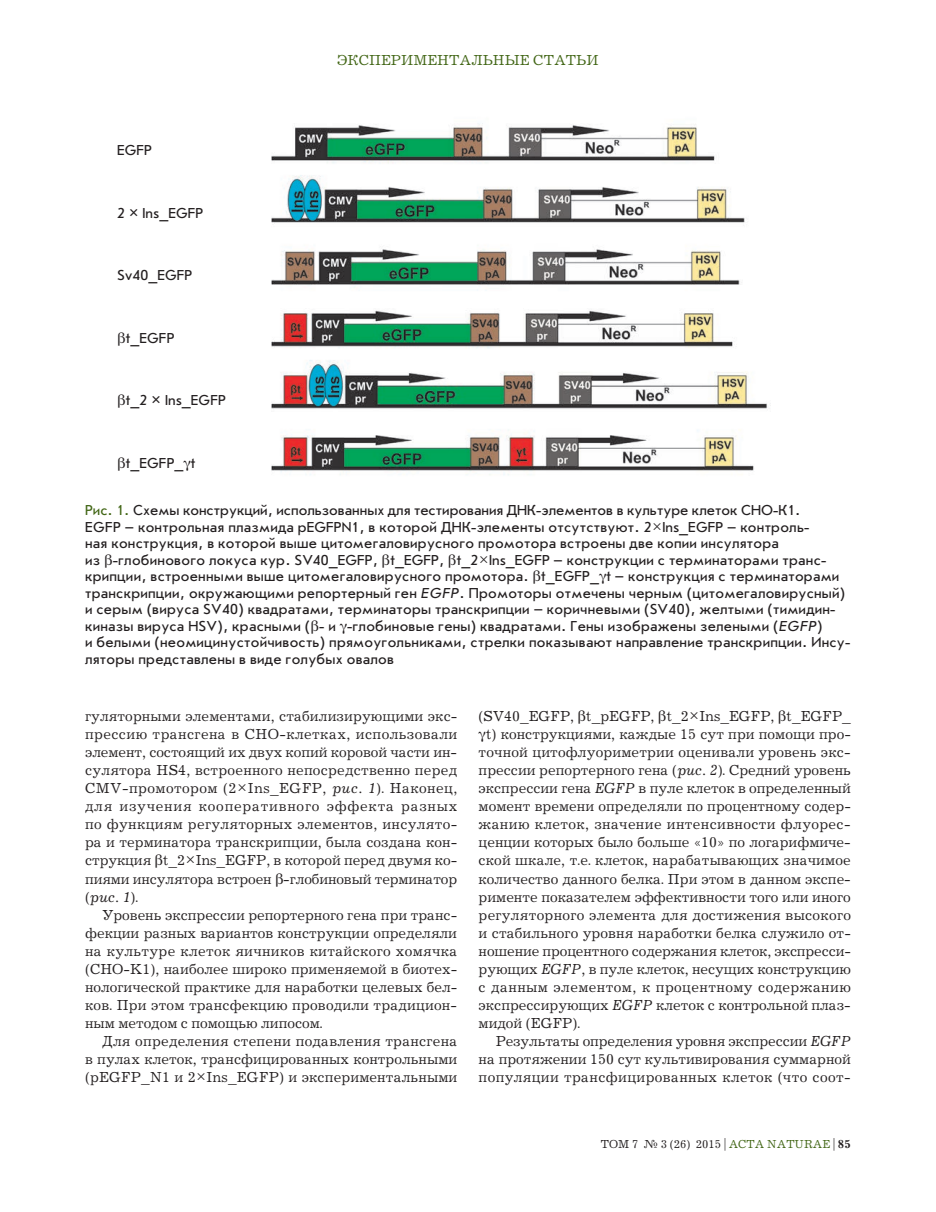
<style>
.page{position:relative;width:936px;height:1212px;background:#fff}
.page>*{position:absolute;margin:0;border:0;box-sizing:border-box;transform-origin:0 0}
.t1{font:15px/18px "Journal C";color:#231f20;text-align:justify}
.t2{font:15px/16.5px "Journal Sans C";letter-spacing:.015em;color:#231f20}
.t3{font:15px "Journal C";color:#426616}
.t4{font:12px "Journal C";color:#231f20}
.s1{font-family:"Newton C Pro";font-weight:700}
.s2{font-family:"Newton C Pro"}
.s3{color:#426616}
.s4{font-style:italic}
.s5{font-weight:700}
</style>
<div class="page">
<img style="left:271px;top:123px;width:499px;height:352px">
<p class="t2" style="left:117px;top:142px;width:37px">EGFP</p>
<p class="t2" style="left:117px;top:205px;width:88px">2 <span class="s1">×</span> Ins_EGFP</p>
<p class="t2" style="left:117px;top:267px;width:77px">Sv40_EGFP</p>
<p class="t2" style="left:117px;top:330px;width:59px"><span class="s2">β</span>t_EGFP</p>
<p class="t2" style="left:117px;top:392px;width:110px"><span class="s2">β</span>t_2 <span class="s1">×</span> Ins_EGFP</p>
<p class="t2" style="left:117px;top:455px;width:80px"><span class="s2">β</span>t_EGFP_<span class="s2">γ</span>t</p>
<p class="t3" style="left:337px;top:52px;width:263px">ЭКСПЕРИМЕНТАЛЬНЫЕ СТАТЬИ</p>
<p class="t2" style="left:85px;top:502px;width:766px"><span class="s3">Рис. 1.</span> Схемы конструкций, использованных для тестирования ДНК-элементов в культуре клеток СНО-К1.<br>EGFP – контрольная плазмида pEGFPN1, в которой ДНК-элементы отсутствуют. 2<span class="s2">×</span>Ins_EGFP – контроль-<br>ная конструкция, в которой выше цитомегаловирусного промотора встроены две копии инсулятора<br>из <span class="s2">β</span>-глобинового локуса кур. SV40_EGFP, <span class="s2">β</span>t_EGFP, <span class="s2">β</span>t_2<span class="s2">×</span>Ins_EGFP – конструкции с терминаторами транс&shy;крипции, встроенными выше цитомегаловирусного промотора. <span class="s2">β</span>t_EGFP_<span class="s2">γ</span>t – конструкция с терминаторами транскрипции, окружающими репортерный ген <span class="s4">EGFP</span>. Промоторы отмечены черным (цитомегаловирусный) и серым (вируса SV40) квадратами, терминаторы транскрипции – коричневыми (SV40), желтыми (тимидин&shy;киназы вируса HSV), красными (<span class="s2">β</span>- и <span class="s2">γ</span>-глобиновые гены) квадратами. Гены изображены зелеными (<span class="s4">EGFP</span>)<br>и белыми (неомицинустойчивость) прямоугольниками, стрелки показывают направление транскрипции. Инсу&shy;ляторы представлены в виде голубых овалов</p>
<p class="t1" style="left:85px;top:707px;width:374px">гуляторными элементами, стабилизирующими экс&shy;прессию трансгена в CHO-клетках, использовали элемент, состоящий их двух копий коровой части ин&shy;сулятора HS4, встроенного непосредственно перед СMV-промотором (2<span class="s2">×</span>Ins_EGFP, <span class="s4">рис. 1</span>). Наконец, для изучения кооперативного эффекта разных по функциям регуляторных элементов, инсулято&shy;ра и терминатора транскрипции, была создана кон&shy;струкция <span class="s2">β</span>t_2<span class="s2">×</span>Ins_EGFP, в которой перед двумя ко&shy;пиями инсулятора встроен <span class="s2">β</span>-глобиновый терминатор (<span class="s4">рис. 1</span>).</p>
<p class="t1" style="left:85px;top:906px;width:374px;text-indent:17px">Уровень экспрессии репортерного гена при транс&shy;фекции разных вариантов конструкции определяли на культуре клеток яичников китайского хомячка (CHO-K1), наиболее широко применяемой в биотех&shy;нологической практике для наработки целевых бел&shy;ков. При этом трансфекцию проводили традицион&shy;ным методом с помощью липосом.</p>
<p class="t1" style="left:85px;top:1033px;width:374px;text-indent:17px">Для определения степени подавления трансгена в пулах клеток, трансфицированных контрольными (pEGFP_N1 и 2<span class="s2">×</span>Ins_EGFP) и экспериментальными</p>
<p class="t1" style="left:478px;top:707px;width:374px">(SV40_EGFP, <span class="s2">β</span>t_pEGFP, <span class="s2">β</span>t_2<span class="s2">×</span>Ins_EGFP, <span class="s2">β</span>t_EGFP_ <span class="s2">γ</span>t) конструкциями, каждые 15 сут при помощи про&shy;точной цитофлуориметрии оценивали уровень экс&shy;прессии репортерного гена (<span class="s4">рис. 2</span>). Средний уровень экспрессии гена <span class="s4">EGFP</span> в пуле клеток в определенный момент времени определяли по процентному содер&shy;жанию клеток, значение интенсивности флуорес&shy;ценции которых было больше «10» по логарифмиче&shy;ской шкале, т.е. клеток, нарабатывающих значимое количество данного белка. При этом в данном экспе&shy;рименте показателем эффективности того или иного регуляторного элемента для достижения высокого и стабильного уровня наработки белка служило от&shy;ношение процентного содержания клеток, экспресси&shy;рующих <span class="s4">EGFP</span>, в пуле клеток, несущих конструкцию с данным элементом, к процентному содержанию экспрессирующих <span class="s4">EGFP</span> клеток с контрольной плаз&shy;мидой (EGFP).</p>
<p class="t1" style="left:478px;top:1033px;width:374px;text-indent:17px">Результаты определения уровня экспрессии <span class="s4">EGFP </span>на протяжении 150 сут культивирования суммарной популяции трансфицированных клеток (что соот-</p>
<p class="t4" style="left:600px;top:1137px;width:251px">ТОМ 7 № 3 (26) 2015 | <span class="s3">ACTA NATURAE</span> | <span class="s5">85</span></p>
</div>
